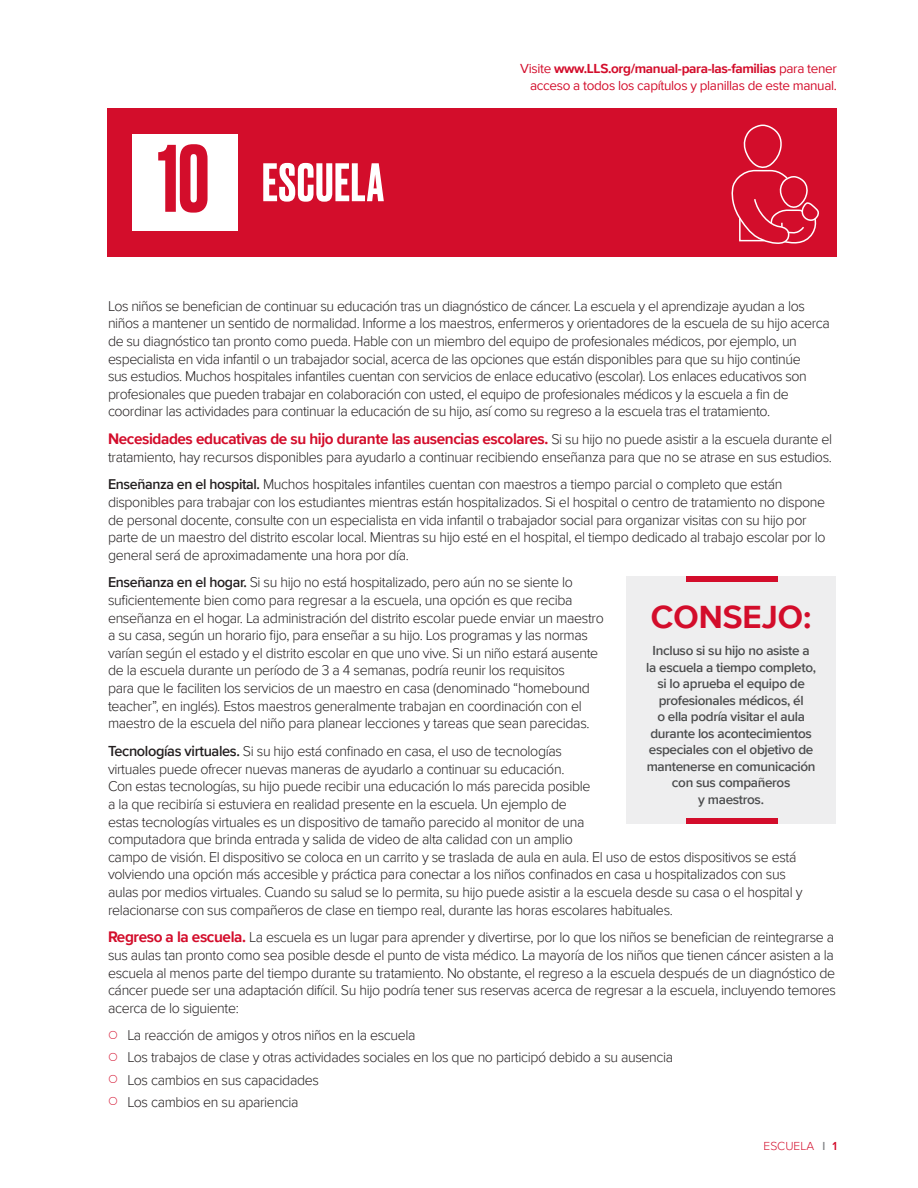
<style>
.page{position:relative;width:918px;height:1188px;background:#fff}
.page>*{position:absolute;margin:0;border:0;box-sizing:border-box;transform-origin:0 0}
.t1{font:500 90px "Druk";color:#d30d2b}
.t2{font:500 51px "Druk";letter-spacing:.02em;color:#fff}
.t3{font:700 33px "Proxima Nova";color:#d30d2b}
.Body_text{font:700 15.75px "Proxima Nova";letter-spacing:-.025em;color:#d30d2b}
.Body_text-2{font:300 14.7px/17.7px "Proxima Nova";letter-spacing:-.025em;color:#231f20}
.Tip{font:600 13.5px/16.5px "Proxima Nova";letter-spacing:-.025em;color:#4b4c4d;text-align:center}
.Tip-2{font:13.5px/16.5px "Proxima Nova";letter-spacing:-.025em;color:#d30d2b;text-align:right}
.t4{font:300 12px "Proxima Nova";color:#d30d2b}
.s1{font-weight:700}
.s2{font-weight:300;font-size:14.7px;color:#231f20}
.s3{font-weight:600}
.s4{font-weight:600;font-size:15px}
.s5{font-weight:700;font-size:15.75px;color:#d30d2b}
.s6{font-weight:600;color:#808285}
</style>
<div class="page">
<div style="left:626px;top:576px;width:210px;height:248px;background:#eeeeef"></div>
<div style="left:686px;top:818px;width:92px;height:6px;background:#d30d2b"></div>
<div style="left:686px;top:576px;width:91px;height:6px;background:#d30d2b"></div>
<div style="left:107px;top:108px;width:730px;height:148px;background:#d30d2b"></div>
<div style="left:132px;top:134px;width:106px;height:96px;background:#fff"></div>
<svg style="left:731px;top:124px;width:88px;height:120px"></svg>
<p class="t1" style="left:158px;top:117px;width:53px">10</p>
<p class="t2" style="left:262px;top:147px;width:123px">ESCUELA</p>
<p class="Tip-2" style="left:520px;top:60px;width:318px">Visite <span class="s1">www.LLS.org/manual-para-las-familias</span> para tener acceso a todos los capítulos y planillas de este manual.</p>
<p class="Body_text-2" style="left:108px;top:296px;width:723px">Los niños se benefician de continuar su educación tras un diagnóstico de cáncer. La escuela y el aprendizaje ayudan a los niños a mantener un sentido de normalidad. Informe a los maestros, enfermeros y orientadores de la escuela de su hijo acerca de su diagnóstico tan pronto como pueda. Hable con un miembro del equipo de profesionales médicos, por ejemplo, un especialista en vida infantil o un trabajador social, acerca de las opciones que están disponibles para que su hijo continúe<br>sus estudios. Muchos hospitales infantiles cuentan con servicios de enlace educativo (escolar). Los enlaces educativos son profesionales que pueden trabajar en colaboración con usted, el equipo de profesionales médicos y la escuela a fin de coordinar las actividades para continuar la educación de su hijo, así como su regreso a la escuela tras el tratamiento.</p>
<p class="Body_text" style="left:108px;top:427px;width:726px">Necesidades educativas de su hijo durante las ausencias escolares. <span class="s2">Si su hijo no puede asistir a la escuela durante el</span></p>
<p class="Body_text-2" style="left:108px;top:447px;width:725px">tratamiento, hay recursos disponibles para ayudarlo a continuar recibiendo enseñanza para que no se atrase en sus estudios.</p>
<p class="Body_text-2" style="left:108px;top:475px;width:719px"><span class="s3">Enseñanza en el hospital.</span> Muchos hospitales infantiles cuentan con maestros a tiempo parcial o completo que están disponibles para trabajar con los estudiantes mientras están hospitalizados. Si el hospital o centro de tratamiento no dispone de personal docente, consulte con un especialista en vida infantil o trabajador social para organizar visitas con su hijo por parte de un maestro del distrito escolar local. Mientras su hijo esté en el hospital, el tiempo dedicado al trabajo escolar por lo general será de aproximadamente una hora por día.</p>
<p class="Body_text-2" style="left:108px;top:573px;width:497px"><span class="s3">Enseñanza en el hogar.</span> Si su hijo no está hospitalizado, pero aún no se siente lo suficientemente bien como para regresar a la escuela, una opción es que reciba enseñanza en el hogar. La administración del distrito escolar puede enviar un maestro a su casa, según un horario fijo, para enseñar a su hijo. Los programas y las normas varían según el estado y el distrito escolar en que uno vive. Si un niño estará ausente de la escuela durante un período de 3 a 4 semanas, podría reunir los requisitos<br>para que le faciliten los servicios de un maestro en casa (denominado “homebound teacher”, en inglés). Estos maestros generalmente trabajan en coordinación con el maestro de la escuela del niño para planear lecciones y tareas que sean parecidas.</p>
<p class="Body_text-2" style="left:108px;top:741px;width:696px"><span class="s4">Tecnologías virtuales.</span> Si su hijo está confinado en casa, el uso de tecnologías<br>virtuales puede ofrecer nuevas maneras de ayudarlo a continuar su educación.<br>Con estas tecnologías, su hijo puede recibir una educación lo más parecida posible<br>a la que recibiría si estuviera en realidad presente en la escuela. Un ejemplo de<br>estas tecnologías virtuales es un dispositivo de tamaño parecido al monitor de una<br>computadora que brinda entrada y salida de video de alta calidad con un amplio<br>campo de visión. El dispositivo se coloca en un carrito y se traslada de aula en aula. El uso de estos dispositivos se está volviendo una opción más accesible y práctica para conectar a los niños confinados en casa u hospitalizados con sus aulas por medios virtuales. Cuando su salud se lo permita, su hijo puede asistir a la escuela desde su casa o el hospital y relacionarse con sus compañeros de clase en tiempo real, durante las horas escolares habituales.</p>
<p class="Body_text-2" style="left:108px;top:928px;width:730px"><span class="s5">Regreso a la escuela.</span> La escuela es un lugar para aprender y divertirse, por lo que los niños se benefician de reintegrarse a sus aulas tan pronto como sea posible desde el punto de vista médico. La mayoría de los niños que tienen cáncer asisten a la escuela al menos parte del tiempo durante su tratamiento. No obstante, el regreso a la escuela después de un diagnóstico de cáncer puede ser una adaptación difícil. Su hijo podría tener sus reservas acerca de regresar a la escuela, incluyendo temores acerca de lo siguiente:</p>
<p class="Body_text-2" style="left:127px;top:1026px;width:290px">La reacción de amigos y otros niños en la escuela</p>
<p class="Body_text-2" style="left:127px;top:1048px;width:547px">Los trabajos de clase y otras actividades sociales en los que no participó debido a su ausencia</p>
<p class="Body_text-2" style="left:127px;top:1070px;width:193px">Los cambios en sus capacidades</p>
<p class="Body_text-2" style="left:127px;top:1092px;width:173px">Los cambios en su apariencia</p>
<p class="t3" style="left:651px;top:592px;width:162px">CONSEJO:</p>
<p class="Tip" style="left:646px;top:642px;width:171px">Incluso si su hijo no asiste a la escuela a tiempo completo, si lo aprueba el equipo de profesionales médicos, él<br>o ella podría visitar el aula durante los acontecimientos especiales con el objetivo de mantenerse en comunicación con sus compañeros<br>y maestros.</p>
<p class="t4" style="left:764px;top:1137px;width:75px">ESCUELA <span class="s6">l</span> <span class="s3">1</span></p>
</div>
